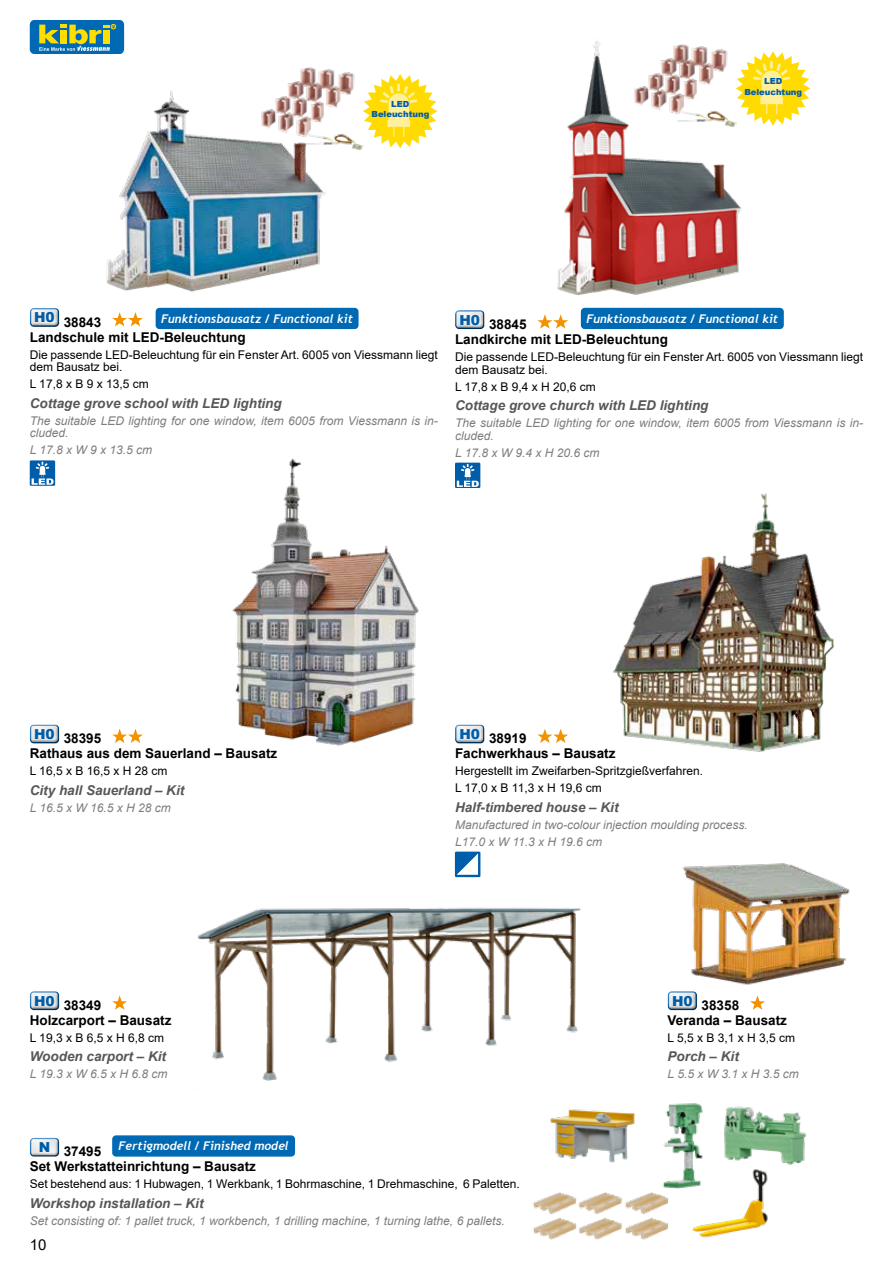
<style>
.page{position:relative;width:893px;height:1263px;background:#fff}
.page>*{position:absolute;margin:0;border:0;box-sizing:border-box;transform-origin:0 0}
.t1{font:15px "Arial";color:#000}
.t2{font:900 13.8px "Arial";color:#005da9}
.t3{font:700 13.5px/15px "Arial";color:#000}
.t4{font:italic 700 13.5px "Arial";color:#575756}
.t5{font:12px/12.8px "Arial";color:#000}
.t6{font:italic 12px/12.8px "Arial";color:#7e7e7d}
.t7{font:italic 700 12px "Trebuchet";color:#fff}
.t8{font:900 8.4px/10.4px "Arial";color:#035ca9;text-align:center}
</style>
<div class="page">
<div style="left:30px;top:20px;width:94px;height:34px;background:#0069b4;border-radius:5px"></div>
<svg style="left:39px;top:24px;width:78px;height:27px"></svg>
<img style="left:232px;top:458px;width:187px;height:288px">
<img style="left:106px;top:90px;width:242px;height:228px">
<img style="left:557px;top:41px;width:210px;height:267px">
<div style="left:28px;top:724px;width:36px;height:21px;background:#000;opacity:.75"></div>
<div style="left:28px;top:307px;width:36px;height:22px;background:#000;opacity:.75"></div>
<svg style="left:112px;top:729px;width:31px;height:14px"></svg>
<svg style="left:112px;top:312px;width:31px;height:14px"></svg>
<div style="left:156px;top:309px;width:202px;height:19px;background:#0069b4;border-radius:3px"></div>
<div style="left:156px;top:308px;width:203px;height:21px;border:2px solid #0069b4;border-radius:3px"></div>
<svg style="left:30px;top:460px;width:25px;height:26px"></svg>
<svg style="left:32px;top:462px;width:22px;height:23px"></svg>
<div style="left:453px;top:309px;width:36px;height:22px;background:#000;opacity:.75"></div>
<svg style="left:537px;top:314px;width:31px;height:15px"></svg>
<div style="left:582px;top:309px;width:201px;height:19px;background:#0069b4;border-radius:3px"></div>
<div style="left:581px;top:308px;width:203px;height:21px;border:2px solid #0069b4;border-radius:3px"></div>
<svg style="left:736px;top:51px;width:74px;height:74px"></svg>
<svg style="left:455px;top:463px;width:25px;height:25px"></svg>
<svg style="left:457px;top:464px;width:22px;height:23px"></svg>
<img style="left:634px;top:44px;width:102px;height:84px">
<svg style="left:363px;top:74px;width:75px;height:74px"></svg>
<img style="left:261px;top:67px;width:102px;height:84px">
<img style="left:613px;top:493px;width:221px;height:259px">
<div style="left:453px;top:724px;width:36px;height:21px;background:#000;opacity:.75"></div>
<svg style="left:537px;top:729px;width:31px;height:14px"></svg>
<svg style="left:455px;top:852px;width:25px;height:25px"></svg>
<svg style="left:458px;top:855px;width:20px;height:19px"></svg>
<div style="left:666px;top:990px;width:36px;height:22px;background:#000;opacity:.75"></div>
<img style="left:197px;top:876px;width:384px;height:205px">
<img style="left:666px;top:863px;width:184px;height:144px">
<div style="left:28px;top:990px;width:36px;height:22px;background:#000;opacity:.75"></div>
<svg style="left:112px;top:995px;width:15px;height:15px"></svg>
<svg style="left:750px;top:995px;width:15px;height:15px"></svg>
<div style="left:28px;top:1137px;width:36px;height:21px;background:#000;opacity:.75"></div>
<div style="left:113px;top:1136px;width:181px;height:20px;background:#0069b4;border-radius:3px"></div>
<div style="left:112px;top:1135px;width:183px;height:21px;border:2px solid #0069b4;border-radius:3px"></div>
<img style="left:533px;top:1103px;width:274px;height:137px">
<p class="t8" style="left:371px;top:99px;width:59px">LED<br>Beleuchtung</p>
<p class="t8" style="left:744px;top:76px;width:59px">LED<br>Beleuchtung</p>
<p class="t2" style="left:34px;top:307px;width:22px">H0</p>
<p class="t7" style="left:161px;top:311px;width:193px">Funktionsbausatz / Functional kit</p>
<p class="t3" style="left:30px;top:315px;width:218px;text-indent:34px">38843<br>Landschule mit LED-Beleuchtung</p>
<p class="t5" style="left:30px;top:348px;width:410px">Die passende LED-Beleuchtung für ein Fenster Art. 6005 von Viessmann liegt dem Bausatz bei.</p>
<p class="t5" style="left:30px;top:378px;width:120px">L 17,8 x B 9 x 13,5 cm</p>
<p class="t4" style="left:30px;top:394px;width:254px">Cottage grove school with LED lighting</p>
<p class="t6" style="left:30px;top:414px;width:410px">The suitable LED lighting for one window, item 6005 from Viessmann is in&shy;cluded.</p>
<p class="t6" style="left:30px;top:444px;width:124px">L 17.8 x W 9 x 13.5 cm</p>
<p class="t2" style="left:459px;top:310px;width:22px">H0</p>
<p class="t7" style="left:586px;top:311px;width:193px">Funktionsbausatz / Functional kit</p>
<p class="t3" style="left:455px;top:317px;width:215px;text-indent:34px">38845<br>Landkirche mit LED-Beleuchtung</p>
<p class="t5" style="left:455px;top:350px;width:410px">Die passende LED-Beleuchtung für ein Fenster Art. 6005 von Viessmann liegt dem Bausatz bei.</p>
<p class="t5" style="left:455px;top:380px;width:142px">L 17,8 x B 9,4 x H 20,6 cm</p>
<p class="t4" style="left:455px;top:396px;width:255px">Cottage grove church with LED lighting</p>
<p class="t6" style="left:455px;top:416px;width:410px">The suitable LED lighting for one window, item 6005 from Viessmann is in&shy;cluded.</p>
<p class="t6" style="left:455px;top:446px;width:146px">L 17.8 x W 9.4 x H 20.6 cm</p>
<p class="t2" style="left:34px;top:724px;width:22px">H0</p>
<p class="t3" style="left:30px;top:731px;width:249px;text-indent:34px">38395<br>Rathaus aus dem Sauerland – Bausatz</p>
<p class="t5" style="left:30px;top:765px;width:139px">L 16,5 x B 16,5 x H 28 cm</p>
<p class="t4" style="left:30px;top:781px;width:156px">City hall Sauerland – Kit</p>
<p class="t6" style="left:30px;top:801px;width:143px">L 16.5 x W 16.5 x H 28 cm</p>
<p class="t2" style="left:459px;top:724px;width:22px">H0</p>
<p class="t3" style="left:455px;top:731px;width:162px;text-indent:34px">38919<br>Fachwerkhaus – Bausatz</p>
<p class="t5" style="left:455px;top:762px;width:250px;line-height:17px">Hergestellt im Zweifarben-Spritzgießverfahren.<br>L 17,0 x B 11,3 x H 19,6 cm</p>
<p class="t4" style="left:455px;top:798px;width:165px">Half-timbered house – Kit</p>
<p class="t6" style="left:455px;top:816px;width:294px;line-height:17px">Manufactured in two-colour injection moulding process.<br>L17.0 x W 11.3 x H 19.6 cm</p>
<p class="t3" style="left:64px;top:998px;width:39px">38349</p>
<p class="t2" style="left:672px;top:991px;width:22px">H0</p>
<p class="t3" style="left:30px;top:1013px;width:143px">Holzcarport – Bausatz</p>
<p class="t5" style="left:30px;top:1031px;width:136px">L 19,3 x B 6,5 x H 6,8 cm</p>
<p class="t4" style="left:30px;top:1047px;width:138px">Wooden carport – Kit</p>
<p class="t6" style="left:30px;top:1068px;width:139px">L 19.3 x W 6.5 x H 6.8 cm</p>
<p class="t2" style="left:34px;top:991px;width:22px">H0</p>
<p class="t3" style="left:668px;top:998px;width:121px;text-indent:34px">38358<br>Veranda – Bausatz</p>
<p class="t5" style="left:668px;top:1031px;width:129px">L 5,5 x B 3,1 x H 3,5 cm</p>
<p class="t4" style="left:668px;top:1047px;width:73px">Porch – Kit</p>
<p class="t6" style="left:668px;top:1068px;width:133px">L 5.5 x W 3.1 x H 3.5 cm</p>
<p class="t2" style="left:39px;top:1137px;width:13px">N</p>
<p class="t7" style="left:118px;top:1138px;width:172px">Fertigmodell / Finished model</p>
<p class="t3" style="left:30px;top:1144px;width:228px;text-indent:34px">37495<br>Set Werkstatteinrichtung – Bausatz</p>
<p class="t5" style="left:30px;top:1178px;width:491px">Set bestehend aus: 1 Hubwagen, 1 Werkbank, 1 Bohrmaschine, 1 Drehmaschine, 6 Paletten.</p>
<p class="t4" style="left:30px;top:1194px;width:175px">Workshop installation – Kit</p>
<p class="t6" style="left:30px;top:1214px;width:476px">Set consisting of: 1 pallet truck, 1 workbench, 1 drilling machine, 1 turning lathe, 6 pallets.</p>
<p class="t1" style="left:30px;top:1234px;width:18px">10</p>
</div>
